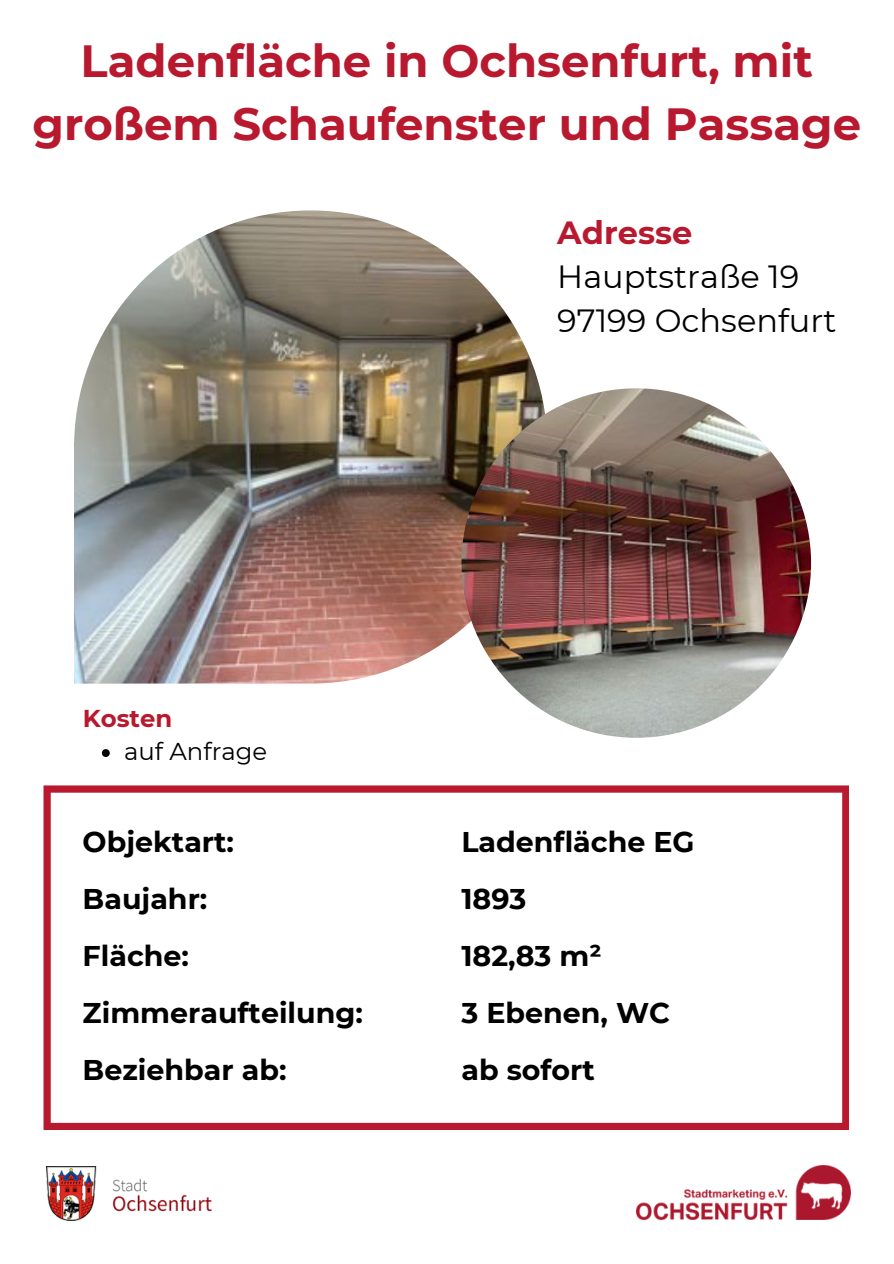
<style>
.page{position:relative;width:894px;height:1264px;background:#fff}
.page>*{position:absolute;margin:0;border:0;box-sizing:border-box;transform-origin:0 0}
.t1{font:700 45px/63px "Montserrat";color:#b8192f;text-align:center}
.t2{font:32.1px/43.8px "Montserrat";color:#000}
.t3{font:700 28.5px/57px "Montserrat";color:#000}
.t4{font:24.3px "Montserrat";color:#000}
.t5{font:700 24.3px "Montserrat";color:#b8192f}
.s1{font-weight:700;color:#b8192f}
</style>
<div class="page">
<img style="left:636px;top:1165px;width:213px;height:54px">
<img style="left:46px;top:1166px;width:166px;height:54px">
<svg style="left:43px;top:785px;width:806px;height:345px"></svg>
<img style="left:74px;top:210px;width:471px;height:497px">
<img style="left:461px;top:388px;width:349px;height:349px;border-radius:50%">
<svg style="left:102px;top:749px;width:8px;height:8px"></svg>
<h4 class="t1" style="left:32px;top:29px;width:829px">Ladenfläche in Ochsenfurt, mit großem Schaufenster und Passage</h4>
<p class="t2" style="left:557px;top:211px;width:280px"><span class="s1">Adresse<br></span>Hauptstraße 19<br>97199 Ochsenfurt</p>
<p class="t5" style="left:83px;top:703px;width:91px">Kosten</p>
<h3 class="t4" style="left:124px;top:736px;width:145px">auf Anfrage</h3>
<h2 class="t3" style="left:83px;top:813px;width:282px">Objektart:<br>Baujahr:<br>Fläche:<br>Zimmeraufteilung:<br>Beziehbar ab:</h2>
<h3 class="t3" style="left:461px;top:813px;width:234px">Ladenfläche EG<br>1893<br>182,83 m²<br>3 Ebenen, WC ab sofort</h3>
</div>
